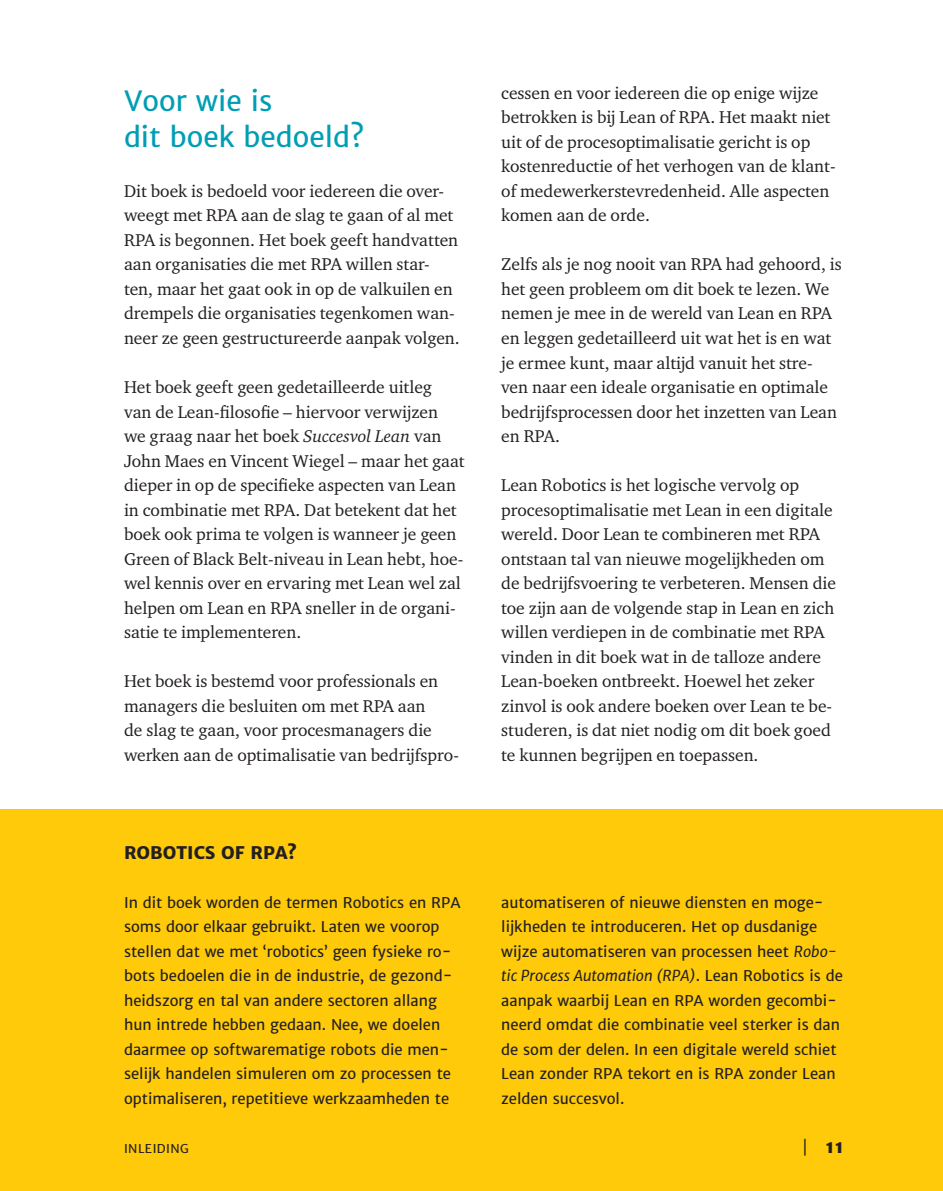
<style>
.page{position:relative;width:943px;height:1191px;background:#fff}
.page>*{position:absolute;margin:0;border:0;box-sizing:border-box;transform-origin:0 0}
.t1{font:28px/36.8px "Merriweather Sans";color:#009eb4}
.t2{font:17.5px/24.5px "Charter ITC Regu OS";color:#231f20}
.t3{font:800 17.5px "Merriweather Sans";color:#231f20}
.t4{font:14.88px/24.5px "Merriweather Sans";color:#231f20}
.t5{font:12.25px "Merriweather Sans";letter-spacing:.035em;color:#231f20}
.s1{font-family:"Charter ITC";font-style:italic}
.s2{font-style:italic}
.s3{font-weight:300}
</style>
<div class="page">
<div style="left:0;top:809px;width:942px;height:382px;background:#feca0a"></div>
<h1 class="t1" style="left:124px;top:82px;width:242px">Voor wie is<br>dit boek bedoeld?</h1>
<p class="t2" style="left:124px;top:178px;width:337px">Dit boek is bedoeld voor iedereen die over&shy;weegt met RPA aan de slag te gaan of al met RPA is begonnen. Het boek geeft handvatten aan organisaties die met RPA willen star&shy;ten, maar het gaat ook in op de valkuilen en drempels die organisaties tegenkomen wan&shy;neer ze geen gestructureerde aanpak volgen.</p>
<p class="t2" style="left:124px;top:374px;width:342px">Het boek geeft geen gedetailleerde uitleg<br>van de Lean-filosofie – hiervoor verwijzen<br>we graag naar het boek <span class="s1">Succesvol Lean</span> van John Maes en Vincent Wiegel – maar het gaat dieper in op de specifieke aspecten van Lean in combinatie met RPA. Dat betekent dat het boek ook prima te volgen is wanneer je geen Green of Black Belt-niveau in Lean hebt, hoe&shy;wel kennis over en ervaring met Lean wel zal helpen om Lean en RPA sneller in de organi&shy;satie te implementeren.</p>
<p class="t2" style="left:124px;top:668px;width:336px">Het boek is bestemd voor professionals en managers die besluiten om met RPA aan<br>de slag te gaan, voor procesmanagers die werken aan de optimalisatie van bedrijfspro-</p>
<p class="t2" style="left:501px;top:80px;width:336px">cessen en voor iedereen die op enige wijze betrokken is bij Lean of RPA. Het maakt niet uit of de procesoptimalisatie gericht is op kostenreductie of het verhogen van de klant&shy;of medewerkerstevredenheid. Alle aspecten komen aan de orde.</p>
<p class="t2" style="left:501px;top:252px;width:342px">Zelfs als je nog nooit van RPA had gehoord, is het geen probleem om dit boek te lezen. We nemen je mee in de wereld van Lean en RPA en leggen gedetailleerd uit wat het is en wat je ermee kunt, maar altijd vanuit het stre&shy;ven naar een ideale organisatie en optimale bedrijfsprocessen door het inzetten van Lean en RPA.</p>
<p class="t2" style="left:501px;top:472px;width:336px">Lean Robotics is het logische vervolg op procesoptimalisatie met Lean in een digitale wereld. Door Lean te combineren met RPA ontstaan tal van nieuwe mogelijkheden om de bedrijfsvoering te verbeteren. Mensen die toe zijn aan de volgende stap in Lean en zich willen verdiepen in de combinatie met RPA vinden in dit boek wat in de talloze andere Lean-boeken ontbreekt. Hoewel het zeker zinvol is ook andere boeken over Lean te be&shy;studeren, is dat niet nodig om dit boek goed te kunnen begrijpen en toepassen.</p>
<p class="t3" style="left:124px;top:841px;width:174px">ROBOTICS OF RPA?</p>
<p class="t4" style="left:124px;top:890px;width:338px">In dit boek worden de termen Robotics en RPA soms door elkaar gebruikt. Laten we voorop stellen dat we met ‘robotics’ geen fysieke ro&shy;bots bedoelen die in de industrie, de gezond&shy;heidszorg en tal van andere sectoren allang hun intrede hebben gedaan. Nee, we doelen daarmee op softwarematige robots die men&shy;selijk handelen simuleren om zo processen te optimaliseren, repetitieve werkzaamheden te</p>
<p class="t4" style="left:501px;top:890px;width:343px">automatiseren of nieuwe diensten en moge&shy;lijkheden te introduceren. Het op dusdanige wijze automatiseren van processen heet <span class="s2">Robo&shy;tic Process Automation (RPA)</span>. Lean Robotics is de aanpak waarbij Lean en RPA worden gecombi&shy;neerd omdat die combinatie veel sterker is dan de som der delen. In een digitale wereld schiet Lean zonder RPA tekort en is RPA zonder Lean zelden succesvol.</p>
<p class="t5" style="left:124px;top:1140px;width:66px">INLEIDING</p>
<p class="t3" style="left:801px;top:1135px;width:44px"><span class="s3">|</span> 11</p>
</div>
